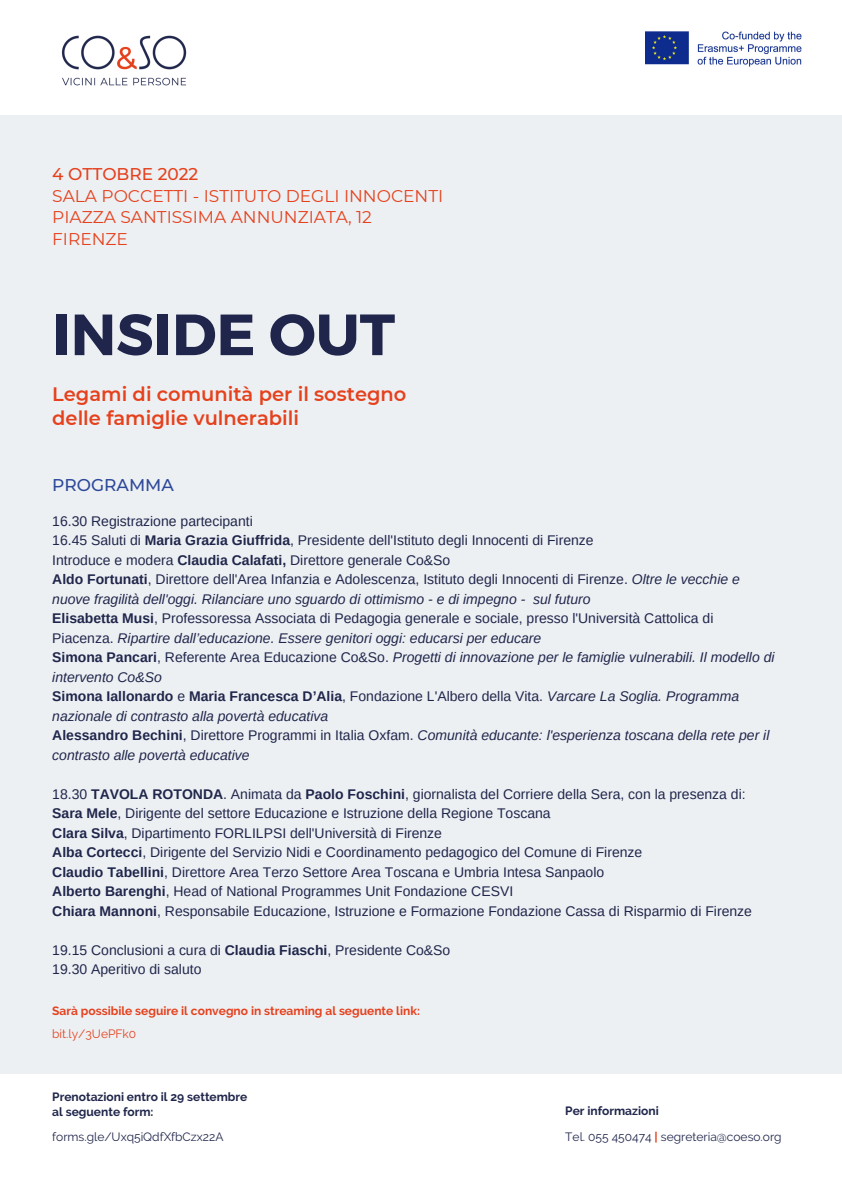
<style>
.page{position:relative;width:842px;height:1191px;background:#fff}
.page>*{position:absolute;margin:0;border:0;box-sizing:border-box;transform-origin:0 0}
.t1{font:700 58px "Montserrat";color:#20264b}
.t2{font:600 19.4px/24.7px "Montserrat";color:#e5411d}
.t3{font:17px/21.7px "Montserrat";color:#e5411d}
.t4{font:500 17px "Montserrat";color:#e5411d}
.t5{font:500 17px "Montserrat";color:#2c4899}
.t6{font:14px/19.5px "Arimo";color:#20264b}
.t7{font:12px/25.5px "Raleway";color:#20264b}
.t8{font:700 12px "Raleway";color:#e5411d}
.t9{font:700 12px/15px "Raleway";color:#20264b}
.t10{font:12px "Raleway";color:#e5411d}
.s1{font-weight:700}
.s2{font-style:italic}
.s3{font-weight:700;color:#e5411d}
</style>
<div class="page">
<div style="left:0;top:115px;width:842px;height:958px;background:#edf0f3"></div>
<img style="left:61px;top:35px;width:126px;height:51px">
<img style="left:646px;top:31px;width:156px;height:36px">
<p class="t4" style="left:52px;top:163px;width:148px">4 OTTOBRE 2022</p>
<p class="t3" style="left:52px;top:185px;width:393px">SALA POCCETTI - ISTITUTO DEGLI INNOCENTI<br>PIAZZA SANTISSIMA ANNUNZIATA, 12<br>FIRENZE</p>
<h1 class="t1" style="left:52px;top:297px;width:344px">INSIDE OUT</h1>
<h2 class="t2" style="left:52px;top:381px;width:356px">Legami di comunità per il sostegno delle famiglie vulnerabili</h2>
<p class="t5" style="left:52px;top:474px;width:123px">PROGRAMMA</p>
<p class="t6" style="left:52px;top:511px;width:724px">16.30 Registrazione partecipanti<br>16.45 Saluti di <span class="s1">Maria Grazia Giuffrida</span>, Presidente dell'Istituto degli Innocenti di Firenze<br>Introduce e modera <span class="s1">Claudia Calafati,</span> Direttore generale Co&amp;So<br><span class="s1">Aldo Fortunati</span>, Direttore dell'Area Infanzia e Adolescenza, Istituto degli Innocenti di Firenze. <span class="s2">Oltre le vecchie e nuove fragilità dell'oggi. Rilanciare uno sguardo di ottimismo - e di impegno - sul futuro<br></span><span class="s1">Elisabetta Musi</span>, Professoressa Associata di Pedagogia generale e sociale, presso l'Università Cattolica di Piacenza. <span class="s2">Ripartire dall’educazione. Essere genitori oggi: educarsi per educare<br></span><span class="s1">Simona Pancari</span>, Referente Area Educazione Co&amp;So. <span class="s2">Progetti di innovazione per le famiglie vulnerabili. Il modello di intervento Co&amp;So<br></span><span class="s1">Simona Iallonardo</span> e <span class="s1">Maria Francesca D’Alia</span>, Fondazione L'Albero della Vita. <span class="s2">Varcare La Soglia. Programma nazionale di contrasto alla povertà educativa<br></span><span class="s1">Alessandro Bechini</span>, Direttore Programmi in Italia Oxfam. <span class="s2">Comunità educante: l'esperienza toscana della rete per il contrasto alle povertà educative</span></p>
<p class="t6" style="left:52px;top:784px;width:701px">18.30 <span class="s1">TAVOLA ROTONDA</span>. Animata da <span class="s1">Paolo Foschini</span>, giornalista del Corriere della Sera, con la presenza di:<br><span class="s1">Sara Mele</span>, Dirigente del settore Educazione e Istruzione della Regione Toscana<br><span class="s1">Clara Silva</span>, Dipartimento FORLILPSI dell'Università di Firenze<br><span class="s1">Alba Cortecci</span>, Dirigente del Servizio Nidi e Coordinamento pedagogico del Comune di Firenze<br><span class="s1">Claudio Tabellini</span>, Direttore Area Terzo Settore Area Toscana e Umbria Intesa Sanpaolo<br><span class="s1">Alberto Barenghi</span>, Head of National Programmes Unit Fondazione CESVI<br><span class="s1">Chiara Mannoni</span>, Responsabile Educazione, Istruzione e Formazione Fondazione Cassa di Risparmio di Firenze</p>
<p class="t6" style="left:52px;top:940px;width:400px">19.15 Conclusioni a cura di <span class="s1">Claudia Fiaschi</span>, Presidente Co&amp;So<br>19.30 Aperitivo di saluto</p>
<p class="t8" style="left:52px;top:1003px;width:369px">Sarà possibile seguire il convegno in streaming al seguente link:</p>
<p class="t10" style="left:52px;top:1026px;width:86px">bit.ly/3UePFk0</p>
<p class="t9" style="left:52px;top:1088px;width:197px">Prenotazioni entro il 29 settembre al seguente form:</p>
<p class="t7" style="left:52px;top:1123px;width:173px">forms.gle/Uxq5iQdfXfbCzx22A</p>
<p class="t7" style="left:565px;top:1097px;width:218px"><span class="s1">Per informazioni<br></span>Tel. 055 450474 <span class="s3">|</span> segreteria@coeso.org</p>
</div>
